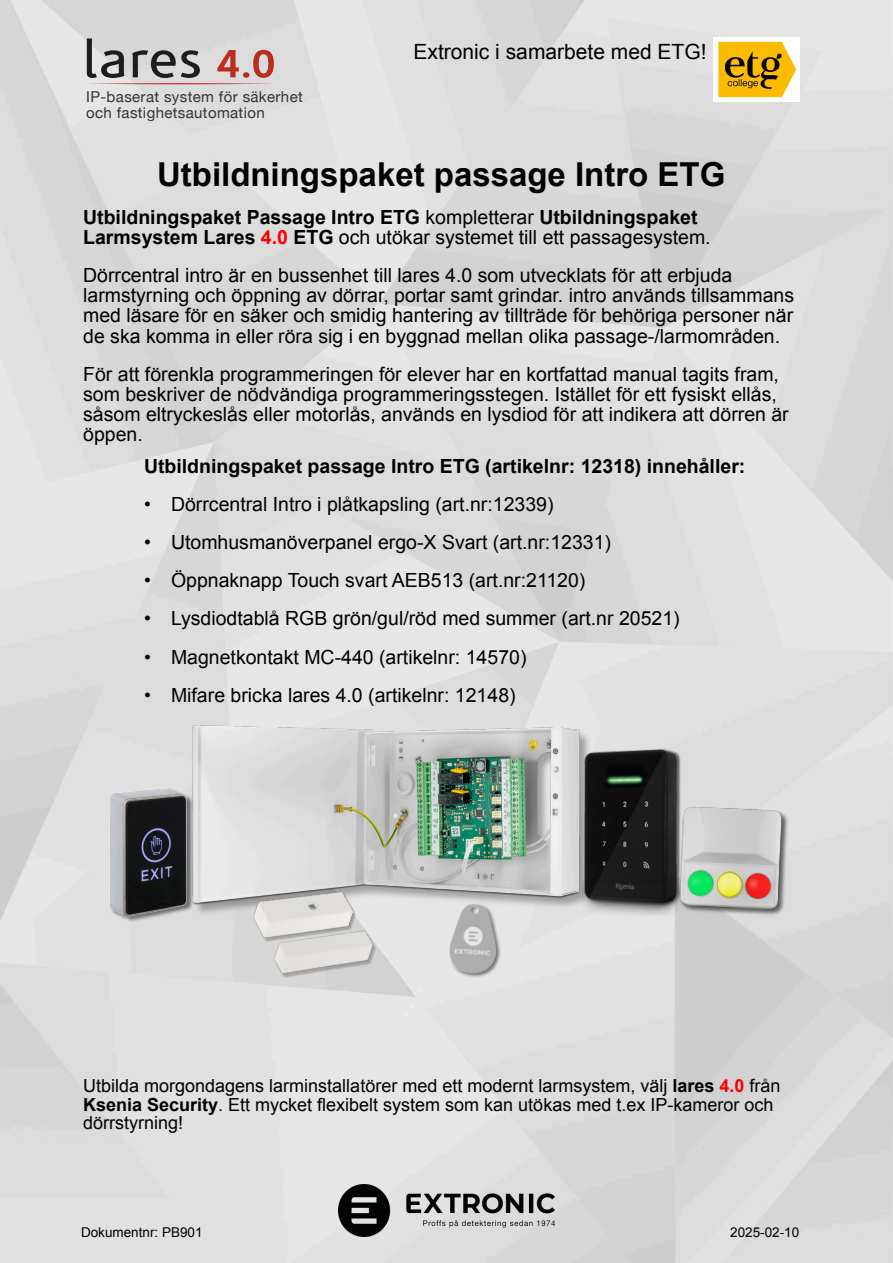
<style>
.page{position:relative;width:893px;height:1263px;background:#fff}
.page>*{position:absolute;margin:0;border:0;box-sizing:border-box;transform-origin:0 0}
.t1{font:700 33px "Arial";color:#000}
.t2{font:21px "Arial";color:#000}
.t3{font:19.5px/20.1px "Arial";color:#000}
.t4{font:700 19.5px/20.1px "Arial";color:#000}
.t5{font:18px/18.6px "Arial";color:#000}
.t6{font:15px/16.5px "Helvetica Neue";letter-spacing:.025em;color:#333}
.t7{font:13.5px "Arial";color:#000}
.s1{font-weight:400}
.s2{color:#f00}
.s3{font-weight:700}
.s4{font-weight:700;color:#f00}
</style>
<div class="page">
<img style="left:0;top:0;width:893px;height:1263px">
<img style="left:338px;top:1185px;width:216px;height:52px">
<img style="left:441px;top:939px;width:63px;height:40px">
<img style="left:713px;top:38px;width:86px;height:64px">
<svg style="left:87px;top:39px;width:187px;height:45px;background:#baadac"></svg>
<img style="left:184px;top:682px;width:405px;height:257px">
<img style="left:583px;top:749px;width:101px;height:167px">
<img style="left:666px;top:798px;width:127px;height:124px">
<img style="left:73px;top:771px;width:152px;height:160px">
<img style="left:234px;top:863px;width:157px;height:140px">
<p class="t6" style="left:86px;top:88px;width:218px">IP-baserat system för säkerhet och fastighetsautomation</p>
<p class="t2" style="left:414px;top:44px;width:294px">Extronic i samarbete med ETG!</p>
<h1 class="t1" style="left:157px;top:162px;width:570px">Utbildningspaket passage Intro ETG</h1>
<p class="t4" style="left:83px;top:209px;width:629px">Utbildningspaket Passage Intro ETG <span class="s1">kompletterar</span> Utbildningspaket<br>Larmsystem Lares <span class="s2">4.0</span> ETG <span class="s1">och utökar systemet till ett passagesystem.</span></p>
<p class="t3" style="left:83px;top:267px;width:713px">Dörrcentral intro är en bussenhet till lares 4.0 som utvecklats för att erbjuda larmstyrning och öppning av dörrar, portar samt grindar. intro används tillsammans med läsare för en säker och smidig hantering av tillträde för behöriga personer när de ska komma in eller röra sig i en byggnad mellan olika passage-/larmområden.</p>
<p class="t3" style="left:83px;top:366px;width:707px">För att förenkla programmeringen för elever har en kortfattad manual tagits fram, som beskriver de nödvändiga programmeringsstegen. Istället för ett fysiskt ellås, såsom eltryckeslås eller motorlås, används en lysdiod för att indikera att dörren är öppen.</p>
<p class="t4" style="left:144px;top:458px;width:603px">Utbildningspaket passage Intro ETG (artikelnr: 12318) innehåller:</p>
<p class="t3" style="left:144px;top:496px;width:411px">• Dörrcentral Intro i plåtkapsling (art.nr:12339)</p>
<p class="t3" style="left:144px;top:534px;width:469px">• Utomhusmanöverpanel ergo-X Svart (art.nr:12331)</p>
<p class="t3" style="left:144px;top:572px;width:443px">• Öppnaknapp Touch svart AEB513 (art.nr:21120)</p>
<p class="t3" style="left:144px;top:610px;width:537px">• Lysdiodtablå RGB grön/gul/röd med summer (art.nr 20521)</p>
<p class="t3" style="left:144px;top:648px;width:384px">• Magnetkontakt MC-440 (artikelnr: 14570)</p>
<p class="t3" style="left:144px;top:687px;width:373px">• Mifare bricka lares 4.0 (artikelnr: 12148)</p>
<p class="t5" style="left:83px;top:1078px;width:699px">Utbilda morgondagens larminstallatörer med ett modernt larmsystem, välj <span class="s3">lares</span> <span class="s4">4.0</span> från<br><span class="s3">Ksenia Security</span>. Ett mycket flexibelt system som kan utökas med t.ex IP-kameror och dörrstyrning!</p>
<p class="t7" style="left:81px;top:1227px;width:123px">Dokumentnr: PB901</p>
<p class="t7" style="left:730px;top:1227px;width:71px">2025-02-10</p>
</div>
